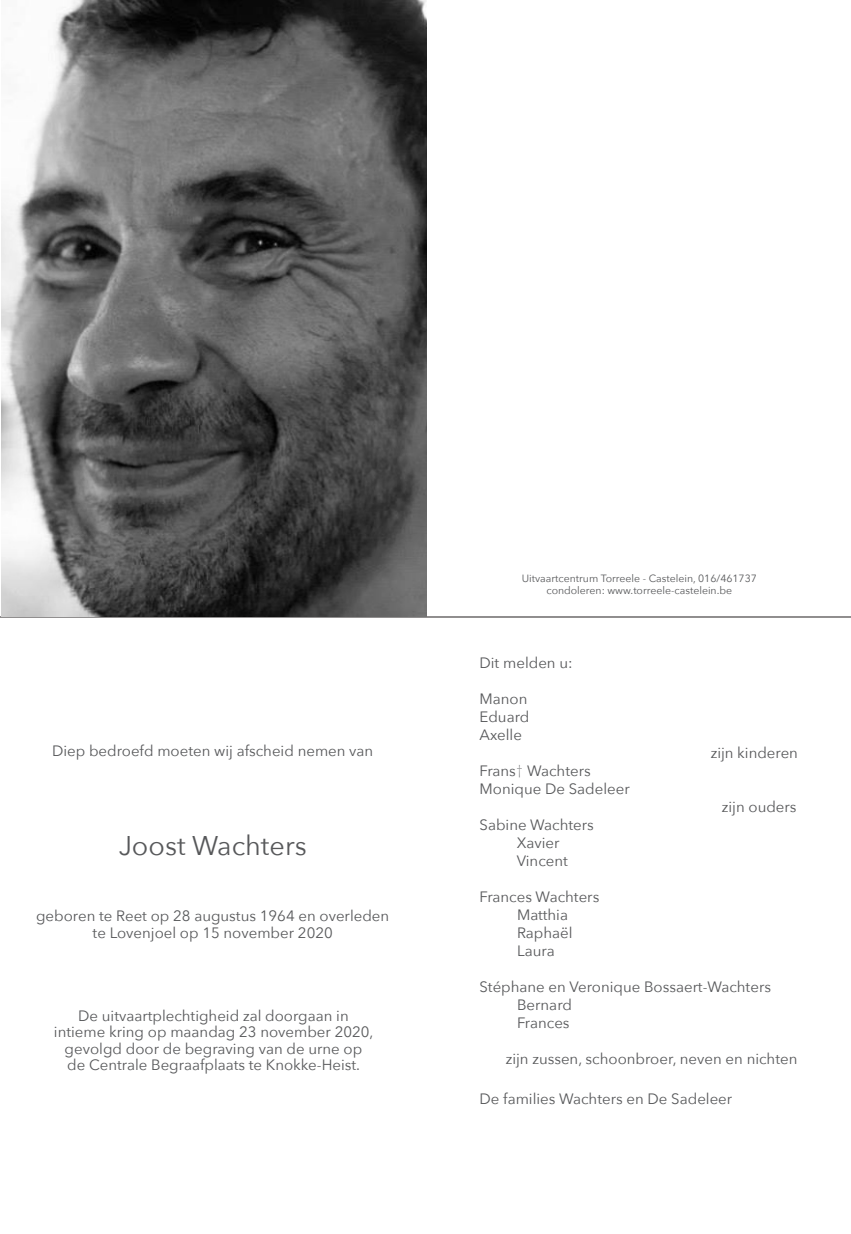
<style>
.page{position:relative;width:851px;height:1234px;background:#fff}
.page>*{position:absolute;margin:0;border:0;box-sizing:border-box;transform-origin:0 0}
.t1{font:27px "Avenir Next";color:#57585a}
.t2{font:15px "Avenir Next";color:#57585a}
.t3{font:10.5px "Avenir Next";color:#57585a}
.s1{font-family:"American Typewriter";font-weight:300;font-stretch:condensed}
</style>
<div class="page">
<hr style="left:0;top:616px;width:850px;height:1px;background:#231f20">
<img style="left:1px;top:0;width:425px;height:616px">
<p class="t2" style="left:52px;top:738px;width:323px">Diep bedroefd moeten wij afscheid nemen van</p>
<p class="t1" style="left:119px;top:823px;width:189px">Joost Wachters</p>
<p class="t2" style="left:36px;top:903px;width:354px">geboren te Reet op 28 augustus 1964 en overleden</p>
<p class="t2" style="left:93px;top:919px;width:241px">te Lovenjoel op 15 november 2020</p>
<p class="t2" style="left:78px;top:1002px;width:272px">De uitvaartplechtigheid zal doorgaan in</p>
<p class="t2" style="left:54px;top:1018px;width:321px">intieme kring op maandag 23 november 2020,</p>
<p class="t2" style="left:65px;top:1035px;width:299px">gevolgd door de begraving van de urne op</p>
<p class="t2" style="left:67px;top:1051px;width:294px">de Centrale Begraafplaats te Knokke-Heist.</p>
<p class="t3" style="left:521px;top:569px;width:237px">Uitvaartcentrum Torreele - Castelein, 016/461737</p>
<p class="t3" style="left:546px;top:581px;width:187px">condoleren: www.torreele-castelein.be</p>
<p class="t2" style="left:479px;top:650px;width:95px">Dit melden u:</p>
<p class="t2" style="left:479px;top:686px;width:49px">Manon</p>
<p class="t2" style="left:479px;top:704px;width:51px">Eduard</p>
<p class="t2" style="left:479px;top:722px;width:44px">Axelle</p>
<p class="t2" style="left:479px;top:758px;width:113px">Frans<span class="s1">†</span> Wachters</p>
<p class="t2" style="left:479px;top:776px;width:152px">Monique De Sadeleer</p>
<p class="t2" style="left:710px;top:740px;width:89px">zijn kinderen</p>
<p class="t2" style="left:721px;top:794px;width:76px">zijn ouders</p>
<p class="t2" style="left:479px;top:812px;width:116px">Sabine Wachters</p>
<p class="t2" style="left:517px;top:830px;width:44px">Xavier</p>
<p class="t2" style="left:516px;top:848px;width:53px">Vincent</p>
<p class="t2" style="left:479px;top:884px;width:121px">Frances Wachters</p>
<p class="t2" style="left:517px;top:902px;width:52px">Matthia</p>
<p class="t2" style="left:517px;top:920px;width:57px">Raphaël</p>
<p class="t2" style="left:517px;top:938px;width:39px">Laura</p>
<p class="t2" style="left:479px;top:974px;width:293px">Stéphane en Veronique Bossaert-Wachters</p>
<p class="t2" style="left:517px;top:992px;width:56px">Bernard</p>
<p class="t2" style="left:517px;top:1010px;width:54px">Frances</p>
<p class="t2" style="left:505px;top:1046px;width:293px">zijn zussen, schoonbroer, neven en nichten</p>
<p class="t2" style="left:479px;top:1085px;width:254px">De families Wachters en De Sadeleer</p>
</div>
